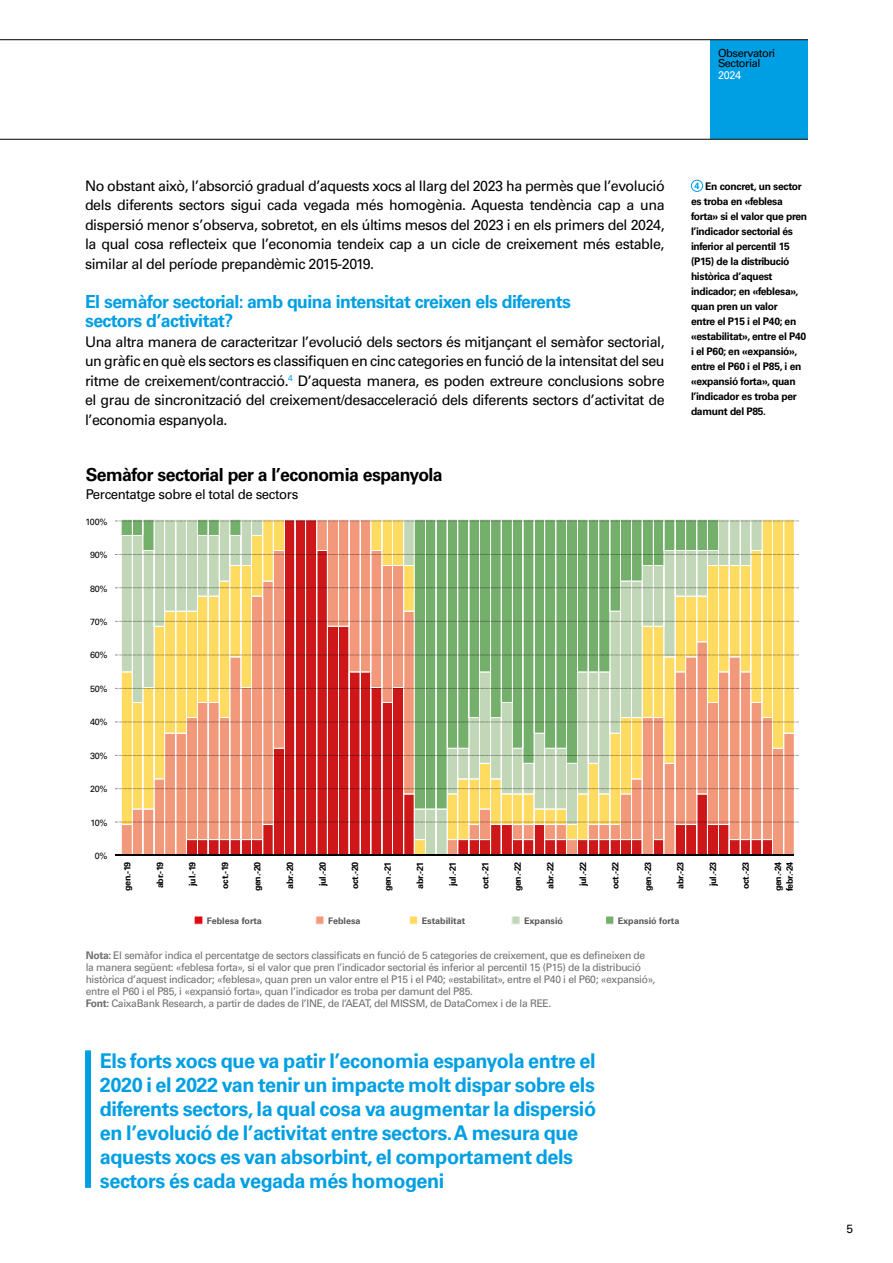
<style>
.page{position:relative;width:893px;height:1263px;background:#fff}
.page>*{position:absolute;margin:0;border:0;box-sizing:border-box;transform-origin:0 0}
.t1{font:700 20.25px/24px "Univers LT Std";letter-spacing:-.02em;color:#009fe3}
.t2{font:700 18px/19.5px "Univers LT Std";letter-spacing:-.03em;color:#009fe3}
.t3{font:700 18px "Univers LT Std";letter-spacing:-.03em;color:#000}
.t4{font:14.55px/19.5px "Univers LT Std";letter-spacing:-.03em;color:#000;text-align:justify}
.t5{font:13.5px "Univers LT Std";letter-spacing:-.03em;color:#000}
.t6{font:12px "Univers LT Std";color:#000}
.t7{font:11.1px/10.5px "Univers LT Std";letter-spacing:-.04em;color:#000}
.t8{font:11.1px "Univers LT Std";color:#fff}
.t9{font:10.5px/12px "Univers LT Std";letter-spacing:-.03em;color:#706f6f}
.t10{font:700 10.5px/15px "Univers LT Std";letter-spacing:-.03em;color:#000}
.t11{font:700 9px/11.6px "Univers LT Std";letter-spacing:-.03em;color:#000}
.t12{font:700 9px "Univers LT Std";color:#575756}
.t13{font:9px "Univers LT Std";letter-spacing:-.03em;color:#000}
.s1{font-size:9px;color:#009fe3}
.s2{font-weight:700}
</style>
<div class="page">
<div style="left:691px;top:180px;width:12px;height:12px;border:1px solid #009fe3;border-radius:50%"></div>
<div style="left:85px;top:1050px;width:6px;height:138px;background:#009fe3"></div>
<hr style="left:115px;top:854px;width:679px;height:1px;background:#000">
<svg style="left:115px;top:520px;width:684px;height:334px"></svg>
<svg style="left:194px;top:916px;width:9px;height:9px"></svg>
<svg style="left:315px;top:916px;width:9px;height:9px"></svg>
<svg style="left:409px;top:916px;width:9px;height:9px"></svg>
<svg style="left:511px;top:916px;width:9px;height:9px"></svg>
<svg style="left:605px;top:916px;width:9px;height:9px"></svg>
<div style="left:710px;top:40px;width:98px;height:99px;background:#009fe3"></div>
<hr style="left:0;top:139px;width:808px;height:1px;background:#000">
<hr style="left:0;top:39px;width:808px;height:1px;background:#000">
<p class="t7" style="left:718px;top:48px;width:59px">Observatori<br>Sectorial</p>
<p class="t8" style="left:718px;top:69px;width:25px">2024</p>
<p class="t4" style="left:85px;top:176px;width:581px">No obstant això, l’absorció gradual d’aquests xocs al llarg del 2023 ha permès que l’evolució dels diferents sectors sigui cada vegada més homogènia. Aquesta tendència cap a una dispersió menor s’observa, sobretot, en els últims mesos del 2023 i en els primers del 2024, la qual cosa reflecteix que l’economia tendeix cap a un cicle de creixement més estable, similar al del període prepandèmic 2015-2019.</p>
<p class="t2" style="left:85px;top:292px;width:487px">El semàfor sectorial: amb quina intensitat creixen els diferents sectors d’activitat?</p>
<p class="t4" style="left:85px;top:332px;width:581px">Una altra manera de caracteritzar l’evolució dels sectors és mitjançant el semàfor sectorial, un gràfic en què els sectors es classifiquen en cinc categories en funció de la intensitat del seu ritme de creixement/contracció.<sup>4</sup> D’aquesta manera, es poden extreure conclusions sobre el grau de sincronització del creixement/desacceleració dels diferents sectors d’activitat de l’economia espanyola.</p>
<p class="t3" style="left:86px;top:464px;width:359px">Semàfor sectorial per a l’economia espanyola</p>
<p class="t5" style="left:86px;top:486px;width:214px">Percentatge sobre el total de sectors</p>
<p class="t13" style="left:86px;top:516px;width:24px">100%</p>
<p class="t13" style="left:90px;top:550px;width:19px">90%</p>
<p class="t13" style="left:90px;top:583px;width:19px">80%</p>
<p class="t13" style="left:90px;top:616px;width:19px">70%</p>
<p class="t13" style="left:90px;top:650px;width:19px">60%</p>
<p class="t13" style="left:90px;top:683px;width:19px">50%</p>
<p class="t13" style="left:90px;top:717px;width:19px">40%</p>
<p class="t13" style="left:90px;top:750px;width:19px">30%</p>
<p class="t13" style="left:90px;top:784px;width:19px">20%</p>
<p class="t13" style="left:91px;top:817px;width:18px">10%</p>
<p class="t13" style="left:95px;top:850px;width:14px">0%</p>
<p class="t10" style="left:691px;top:178px;width:118px;text-indent:3px"><span class="s1">4</span> En concret, un sector es troba en «feblesa forta» si el valor que pren l’indicador sectorial és inferior al percentil 15 (P15) de la distribució històrica d’aquest indicador; en «feblesa», quan pren un valor<br>entre el P15 i el P40; en «estabilitat», entre el P40 i el P60; en «expansió», entre el P60 i el P85, i en «expansió forta», quan l’indicador es troba per damunt del P85.</p>
<p class="t11" style="left:122px;top:891px;width:31px;rotate:-90deg">gen.-19</p>
<p class="t11" style="left:154px;top:888px;width:28px;rotate:-90deg">abr.-19</p>
<p class="t11" style="left:187px;top:886px;width:26px;rotate:-90deg">jul.-19</p>
<p class="t11" style="left:219px;top:889px;width:29px;rotate:-90deg">oct.-19</p>
<p class="t11" style="left:252px;top:891px;width:31px;rotate:-90deg">gen.-20</p>
<p class="t11" style="left:284px;top:888px;width:28px;rotate:-90deg">abr.-20</p>
<p class="t11" style="left:317px;top:886px;width:26px;rotate:-90deg">jul.-20</p>
<p class="t11" style="left:349px;top:889px;width:29px;rotate:-90deg">oct.-20</p>
<p class="t11" style="left:382px;top:891px;width:31px;rotate:-90deg">gen.-21</p>
<p class="t11" style="left:414px;top:888px;width:28px;rotate:-90deg">abr.-21</p>
<p class="t11" style="left:447px;top:886px;width:26px;rotate:-90deg">jul.-21</p>
<p class="t11" style="left:479px;top:889px;width:29px;rotate:-90deg">oct.-21</p>
<p class="t11" style="left:512px;top:891px;width:31px;rotate:-90deg">gen.-22</p>
<p class="t11" style="left:545px;top:888px;width:28px;rotate:-90deg">abr.-22</p>
<p class="t11" style="left:577px;top:886px;width:26px;rotate:-90deg">jul.-22</p>
<p class="t11" style="left:610px;top:889px;width:29px;rotate:-90deg">oct.-22</p>
<p class="t11" style="left:642px;top:891px;width:31px;rotate:-90deg">gen.-23</p>
<p class="t11" style="left:675px;top:888px;width:28px;rotate:-90deg">abr.-23</p>
<p class="t11" style="left:707px;top:886px;width:26px;rotate:-90deg">jul.-23</p>
<p class="t11" style="left:740px;top:889px;width:29px;rotate:-90deg">oct.-23</p>
<p class="t11" style="left:772px;top:891px;width:31px;rotate:-90deg">gen.-24 febr.-24</p>
<p class="t12" style="left:207px;top:915px;width:56px">Feblesa forta</p>
<p class="t12" style="left:328px;top:915px;width:34px">Feblesa</p>
<p class="t12" style="left:422px;top:915px;width:45px">Estabilitat</p>
<p class="t12" style="left:524px;top:915px;width:41px">Expansió</p>
<p class="t12" style="left:618px;top:915px;width:63px">Expansió forta</p>
<p class="t9" style="left:86px;top:949px;width:571px"><span class="s2">Nota:</span> El semàfor indica el percentatge de sectors classificats en funció de 5 categories de creixement, que es defineixen de la manera següent: «feblesa forta», si el valor que pren l’indicador sectorial és inferior al percentil 15 (P15) de la distribució històrica d’aquest indicador; «feblesa», quan pren un valor entre el P15 i el P40; «estabilitat», entre el P40 i el P60; «expansió», entre el P60 i el P85, i «expansió forta», quan l’indicador es troba per damunt del P85.<br><span class="s2">Font:</span> CaixaBank Research, a partir de dades de l’INE, de l’AEAT, del MISSM, de DataComex i de la REE.</p>
<p class="t1" style="left:100px;top:1049px;width:498px">Els forts xocs que va patir l’economia espanyola entre el 2020 i el 2022 van tenir un impacte molt dispar sobre els diferents sectors, la qual cosa va augmentar la dispersió en l’evolució de l’activitat entre sectors. A mesura que aquests xocs es van absorbint, el comportament dels sectors és cada vegada més homogeni</p>
<p class="t6" style="left:846px;top:1221px;width:8px">5</p>
</div>
